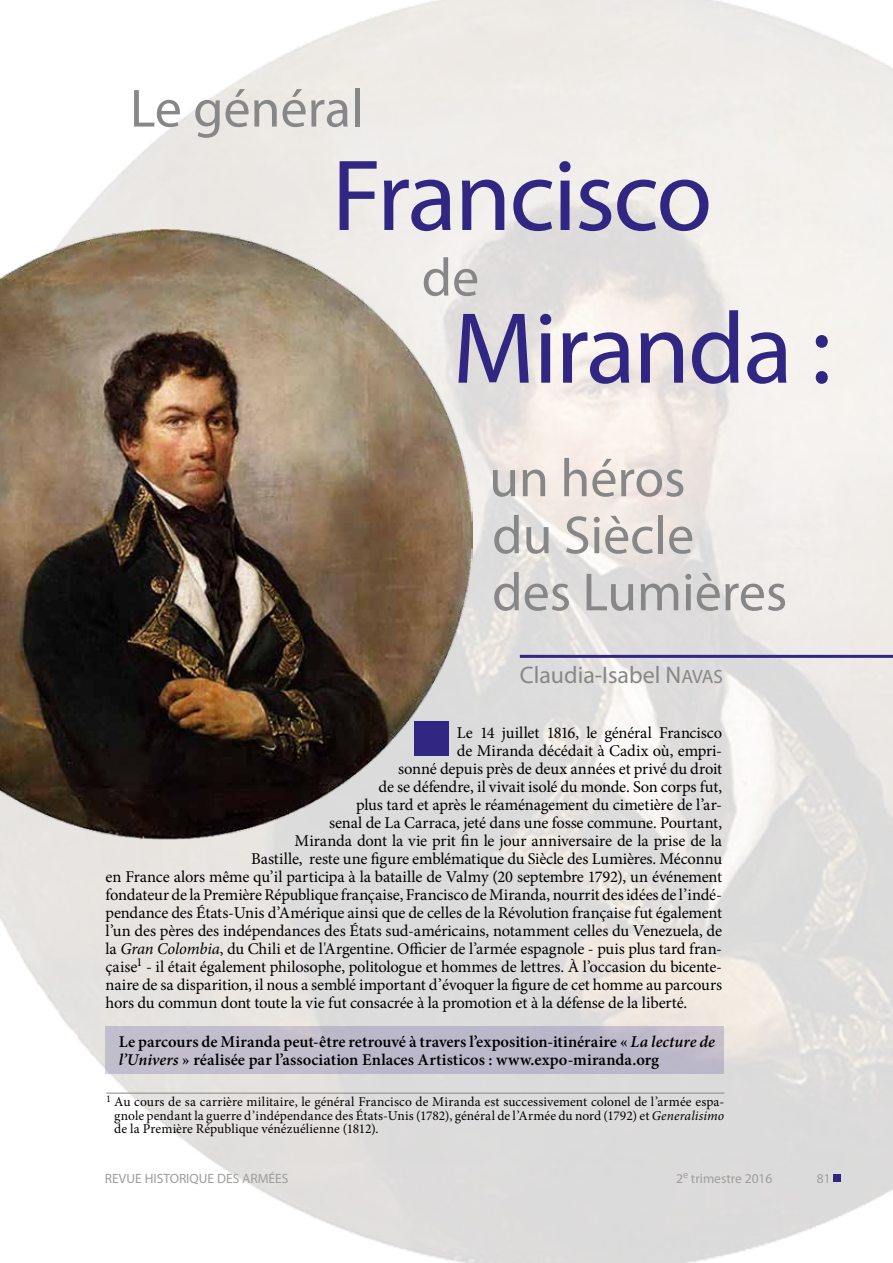
<style>
.page{position:relative;width:893px;height:1263px;background:#fff}
.page>*{position:absolute;margin:0;border:0;box-sizing:border-box;transform-origin:0 0}
.t1{font:102px "Myriad Pro";letter-spacing:-.02em;color:#312783}
.t2{font:54px/57px "Myriad Pro";color:#878787}
.t3{font:24px "Myriad Pro";color:#878787}
.t4{font:16.5px "Minion Pro";letter-spacing:-.01em;color:#000}
.t5{font:600 16.5px/18px "Minion Pro";letter-spacing:.005em;color:#000}
.t6{font:13.5px/13.5px "Minion Pro";letter-spacing:.005em;color:#000;text-align:justify}
.t7{font:13.5px "Myriad Pro";color:#9d9d9c}
.s1{font-family:"Myriad Pro Regular SC800"}
.s2{font-family:"Myriad Pro Regular SC800";font-size:19.2px}
.s3{font-style:italic}
</style>
<div class="page">
<img style="left:0;top:0;width:893px;height:1263px">
<img style="left:0;top:230px;width:472px;height:611px">
<div style="left:106px;top:1027px;width:618px;height:47px;background:#bbb8ca"></div>
<div style="left:833px;top:1175px;width:7px;height:7px;background:#312783"></div>
<hr style="left:520px;top:655px;width:373px;height:3px;background:#312783">
<hr style="left:106px;top:1093px;width:618px;height:1px;background:#878787">
<div style="left:414px;top:721px;width:34px;height:34px;background:#312783"></div>
<h2 class="t2" style="left:130px;top:79px;width:235px">Le général</h2>
<h1 class="t1" style="left:332px;top:133px;width:382px">Francisco</h1>
<h2 class="t2" style="left:422px;top:248px;width:59px">de</h2>
<h1 class="t1" style="left:453px;top:286px;width:380px">Miranda :</h1>
<h2 class="t2" style="left:489px;top:449px;width:300px">un héros<br>du Siècle<br>des Lumières</h2>
<h3 class="t3" style="left:520px;top:660px;width:205px">Claudia-Isabel <span class="s1">N</span><span class="s2">AVAS</span></h3>
<p class="t4" style="left:457px;top:721px;width:267px">Le 14 juillet 1816, le général Francisco</p>
<p class="t4" style="left:457px;top:739px;width:267px">de Miranda décédait à Cadix où, empri-</p>
<p class="t4" style="left:398px;top:757px;width:325px">sonné depuis près de deux années et privé du droit</p>
<p class="t4" style="left:379px;top:775px;width:345px">de se défendre, il vivait isolé du monde. Son corps fut,</p>
<p class="t4" style="left:356px;top:793px;width:368px">plus tard et après le réaménagement du cimetière de l’ar-</p>
<p class="t4" style="left:329px;top:811px;width:394px">senal de La Carraca, jeté dans une fosse commune. Pourtant,</p>
<p class="t4" style="left:295px;top:829px;width:429px">Miranda dont la vie prit fin le jour anniversaire de la prise de la</p>
<p class="t4" style="left:251px;top:847px;width:472px">Bastille, reste une figure emblématique du Siècle des Lumières. Méconnu</p>
<p class="t4" style="left:106px;top:865px;width:618px">en France alors même qu’il participa à la bataille de Valmy (20 septembre 1792), un événement</p>
<p class="t4" style="left:106px;top:883px;width:618px">fondateur de la Première République française, Francisco de Miranda, nourrit des idées de l’indé-</p>
<p class="t4" style="left:106px;top:901px;width:618px">pendance des États-Unis d’Amérique ainsi que de celles de la Révolution française fut également</p>
<p class="t4" style="left:106px;top:919px;width:618px">l’un des pères des indépendances des États sud-américains, notamment celles du Venezuela, de</p>
<p class="t4" style="left:106px;top:937px;width:618px">la <span class="s3">Gran Colombia</span>, du Chili et de l'Argentine. Officier de l’armée espagnole - puis plus tard fran-</p>
<p class="t4" style="left:106px;top:955px;width:618px">çaise<sup>1</sup> - il était également philosophe, politologue et hommes de lettres. À l’occasion du bicente-</p>
<p class="t4" style="left:106px;top:973px;width:618px">naire de sa disparition, il nous a semblé important d’évoquer la figure de cet homme au parcours</p>
<p class="t4" style="left:106px;top:991px;width:583px">hors du commun dont toute la vie fut consacrée à la promotion et à la défense de la liberté.</p>
<p class="t5" style="left:119px;top:1033px;width:598px">Le parcours de Miranda peut-être retrouvé à travers l’exposition-itinéraire « <span class="s3">La lecture de l’Univers</span> » réalisée par l’association Enlaces Artisticos : www.expo-miranda.org</p>
<p class="t6" style="left:114px;top:1095px;width:612px;text-indent:-8px"><sup>1</sup> Au cours de sa carrière militaire, le général Francisco de Miranda est successivement colonel de l’armée espa&shy;gnole pendant la guerre d’indépendance des États-Unis (1782), général de l’Armée du nord (1792) et <span class="s3">Generalisimo </span>de la Première République vénézuélienne (1812).</p>
<p class="t7" style="left:105px;top:1170px;width:185px">REVUE HISTORIQUE DES ARMÉES</p>
<p class="t7" style="left:676px;top:1170px;width:98px">2<sup>e</sup> trimestre 2016</p>
<p class="t7" style="left:817px;top:1170px;width:15px">81</p>
</div>
